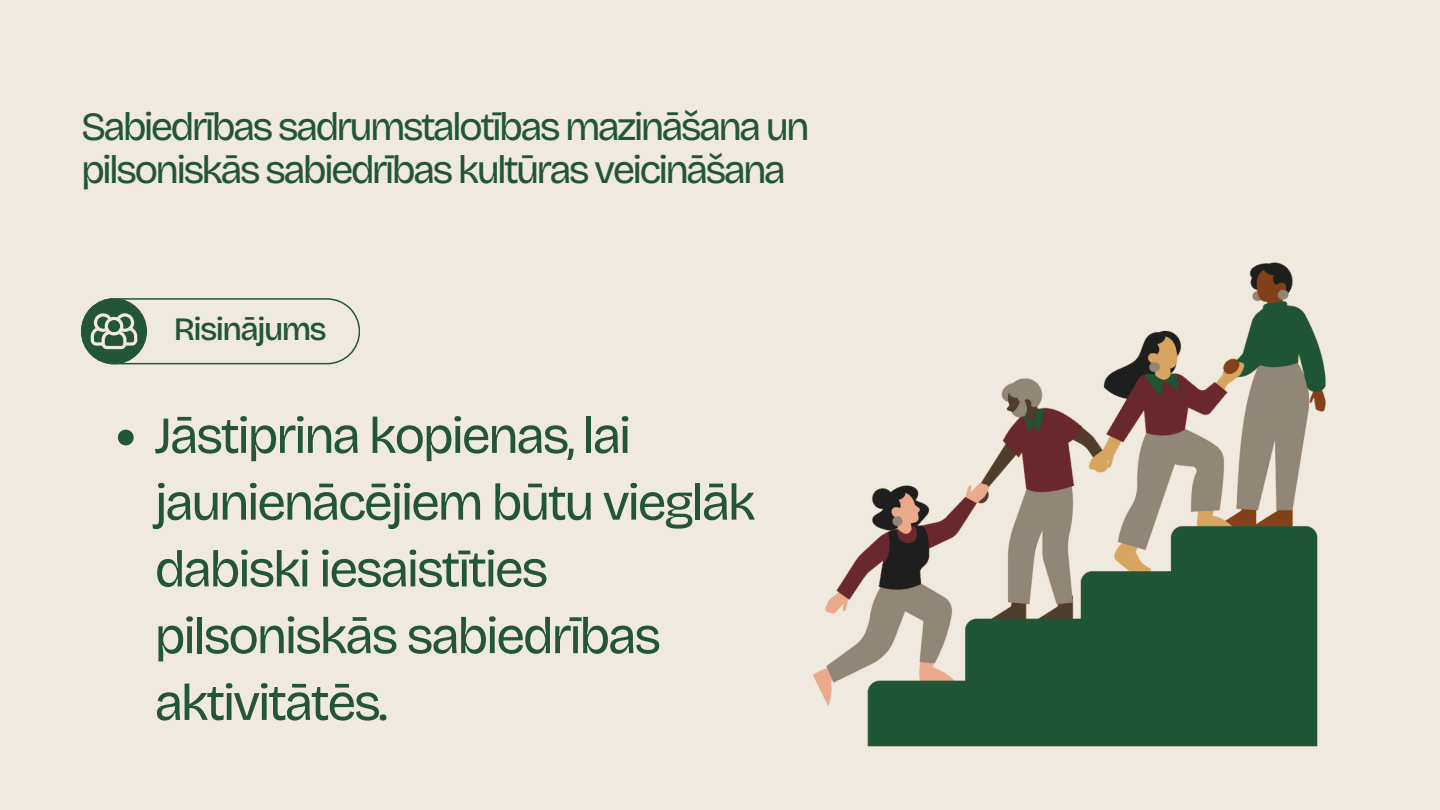
<style>
.page{position:relative;width:1440px;height:810px;background:#f0e9e0}
.page>*{position:absolute;margin:0;border:0;box-sizing:border-box;transform-origin:0 0}
.t1{font:52px/66.8px "Bricolage Grotesque";letter-spacing:-.05em;color:#225637}
.t2{font:40px/42.8px "Bricolage Grotesque";letter-spacing:-.07em;color:#225637}
.t3{font:500 32.6px "Bricolage Grotesque";letter-spacing:-.05em;color:#225637}
</style>
<div class="page">
<svg style="left:81px;top:298px;width:279px;height:66px"></svg>
<img style="left:813px;top:262px;width:513px;height:485px">
<svg style="left:118px;top:430px;width:16px;height:15px"></svg>
<h2 class="t2" style="left:81px;top:106px;width:730px">Sabiedrības sadrumstalotības mazināšana un pilsoniskās sabiedrības kultūras veicināšana</h2>
<p class="t3" style="left:174px;top:310px;width:155px">Risinājums</p>
<p class="t1" style="left:155px;top:402px;width:603px">Jāstiprina kopienas, lai jaunienācējiem būtu vieglāk dabiski iesaistīties pilsoniskās sabiedrības aktivitātēs.</p>
</div>
